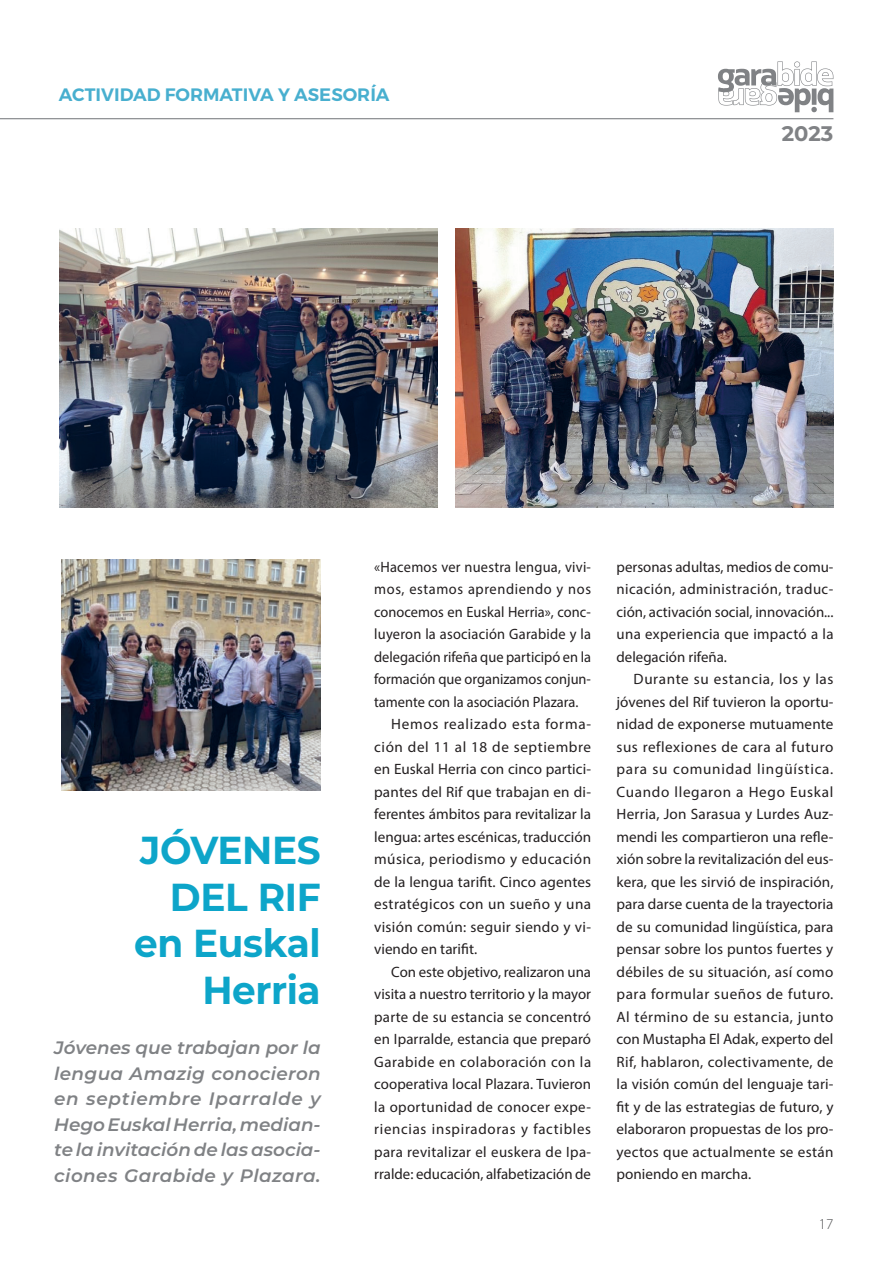
<style>
.page{position:relative;width:893px;height:1263px;background:#fff}
.page>*{position:absolute;margin:0;border:0;box-sizing:border-box;transform-origin:0 0}
.t1{font:700 39px/46.5px "Montserrat";letter-spacing:-.01em;color:#0da5c9;text-align:right;scale:.96 1}
.t2{font:700 21.15px "Montserrat";color:#808285}
.t3{font:italic 600 18px/25.5px "Montserrat";color:#808285;text-align:justify}
.t4{font:600 18px "Montserrat";color:#48afcf}
.t5{font:15px/22.5px "Myriad Pro";letter-spacing:.01em;color:#231f20;text-align:justify}
.t6{font:15px "Myriad Pro";letter-spacing:.01em;color:#231f20;scale:.96 1}
.t7{font:15px "Myriad Pro";letter-spacing:.05em;color:#231f20}
.t8{font:15px "Myriad Pro";letter-spacing:.03em;color:#231f20}
.t9{font:15px "Myriad Pro";letter-spacing:.035em;color:#231f20}
.t10{font:15px "Myriad Pro";letter-spacing:.04em;color:#231f20;scale:.96 1}
.t11{font:15px "Myriad Pro";letter-spacing:.04em;color:#231f20}
.t12{font:15px "Myriad Pro";letter-spacing:.045em;color:#231f20}
.t13{font:300 15px "Myriad Pro";color:#4b4c4d}
</style>
<div class="page">
<svg style="left:718px;top:61px;width:115px;height:51px"></svg>
<hr style="left:0;top:118px;width:833px;height:1px;background:#808285">
<img style="left:60px;top:228px;width:377px;height:280px">
<img style="left:455px;top:228px;width:378px;height:280px">
<img style="left:62px;top:559px;width:259px;height:231px">
<p class="t4" style="left:59px;top:83px;width:13px">ACTIVIDAD</p>
<p class="t4" style="left:165px;top:83px;width:24px">FORMATIVA</p>
<p class="t4" style="left:278px;top:83px;width:78px">Y ASESORÍA</p>
<h2 class="t2" style="left:782px;top:118px;width:53px">2023</h2>
<h1 class="t1" style="left:134px;top:825px;width:196px">Jóven es del Rif en Euskal<br>Herria</h1>
<p class="t3" style="left:54px;top:1034px;width:268px">Jóvenes que trabajan por la lengua Amazig conocieron en septiembre Iparralde y Hego Euskal Herria, median&shy;te la invitación de las asocia&shy;ciones Garabide y Plazara.</p>
<p class="t6" style="left:374px;top:557px;width:227px">«Hacemos ver nuestra lengua, vivi-</p>
<p class="t10" style="left:374px;top:580px;width:227px">mos, estamos aprendiendo y nos</p>
<p class="t6" style="left:374px;top:602px;width:227px">conocemos en Euskal Herria», conc-</p>
<p class="t6" style="left:374px;top:625px;width:227px">luyeron la asociación Garabide y la</p>
<p class="t6" style="left:374px;top:647px;width:227px">delegación rifeña que participó en la</p>
<p class="t6" style="left:374px;top:670px;width:227px">formación que organizamos conjun-</p>
<p class="t6" style="left:374px;top:692px;width:214px">tamente con la asociación Plazara.</p>
<p class="t12" style="left:391px;top:715px;width:201px">Hemos realizado esta forma-</p>
<p class="t11" style="left:374px;top:737px;width:218px">ción del 11 al 18 de septiembre</p>
<p class="t5" style="left:374px;top:758px;width:218px">en Euskal Herria con cinco partici-</p>
<p class="t5" style="left:374px;top:780px;width:218px">pantes del Rif que trabajan en di-</p>
<p class="t5" style="left:374px;top:803px;width:218px">ferentes ámbitos para revitalizar la</p>
<p class="t5" style="left:374px;top:825px;width:218px">lengua: artes escénicas, traducción</p>
<p class="t8" style="left:374px;top:850px;width:218px">música, periodismo y educación</p>
<p class="t5" style="left:374px;top:870px;width:218px">de la lengua tarifit. Cinco agentes</p>
<p class="t5" style="left:374px;top:893px;width:218px">estratégicos con un sueño y una</p>
<p class="t5" style="left:374px;top:915px;width:218px">visión común: seguir siendo y vi-</p>
<p class="t5" style="left:374px;top:938px;width:105px">viendo en tarifit.</p>
<p class="t5" style="left:391px;top:960px;width:201px">Con este objetivo, realizaron una</p>
<p class="t5" style="left:374px;top:983px;width:218px">visita a nuestro territorio y la mayor</p>
<p class="t5" style="left:374px;top:1005px;width:218px">parte de su estancia se concentró</p>
<p class="t5" style="left:374px;top:1028px;width:218px">en Iparralde, estancia que preparó</p>
<p class="t9" style="left:374px;top:1052px;width:218px">Garabide en colaboración con la</p>
<p class="t5" style="left:374px;top:1073px;width:218px">cooperativa local Plazara. Tuvieron</p>
<p class="t5" style="left:374px;top:1095px;width:218px">la oportunidad de conocer expe-</p>
<p class="t7" style="left:374px;top:1120px;width:218px">riencias inspiradoras y factibles</p>
<p class="t5" style="left:374px;top:1140px;width:218px">para revitalizar el euskera de Ipa-</p>
<p class="t5" style="left:374px;top:1163px;width:218px">rralde: educación, alfabetización de</p>
<p class="t5" style="left:617px;top:555px;width:218px">personas adultas, medios de comu&shy;nicación, administración, traduc&shy;ción, activación social, innovación... una experiencia que impactó a la delegación rifeña.</p>
<p class="t5" style="left:617px;top:668px;width:219px;text-indent:17px">Durante su estancia, los y las jóvenes del Rif tuvieron la oportu&shy;nidad de exponerse mutuamente sus reflexiones de cara al futuro para su comunidad lingüística.<br>Cuando llegaron a Hego Euskal Herria, Jon Sarasua y Lurdes Auz&shy;mendi les compartieron una refle&shy;xión sobre la revitalización del eus&shy;kera, que les sirvió de inspiración, para darse cuenta de la trayectoria de su comunidad lingüística, para pensar sobre los puntos fuertes y débiles de su situación, así como para formular sueños de futuro.<br>Al término de su estancia, junto con Mustapha El Adak, experto del Rif, hablaron, colectivamente, de la visión común del lenguaje tari&shy;fit y de las estrategias de futuro, y elaboraron propuestas de los pro&shy;yectos que actualmente se están poniendo en marcha.</p>
<p class="t13" style="left:819px;top:1214px;width:16px">17</p>
</div>
